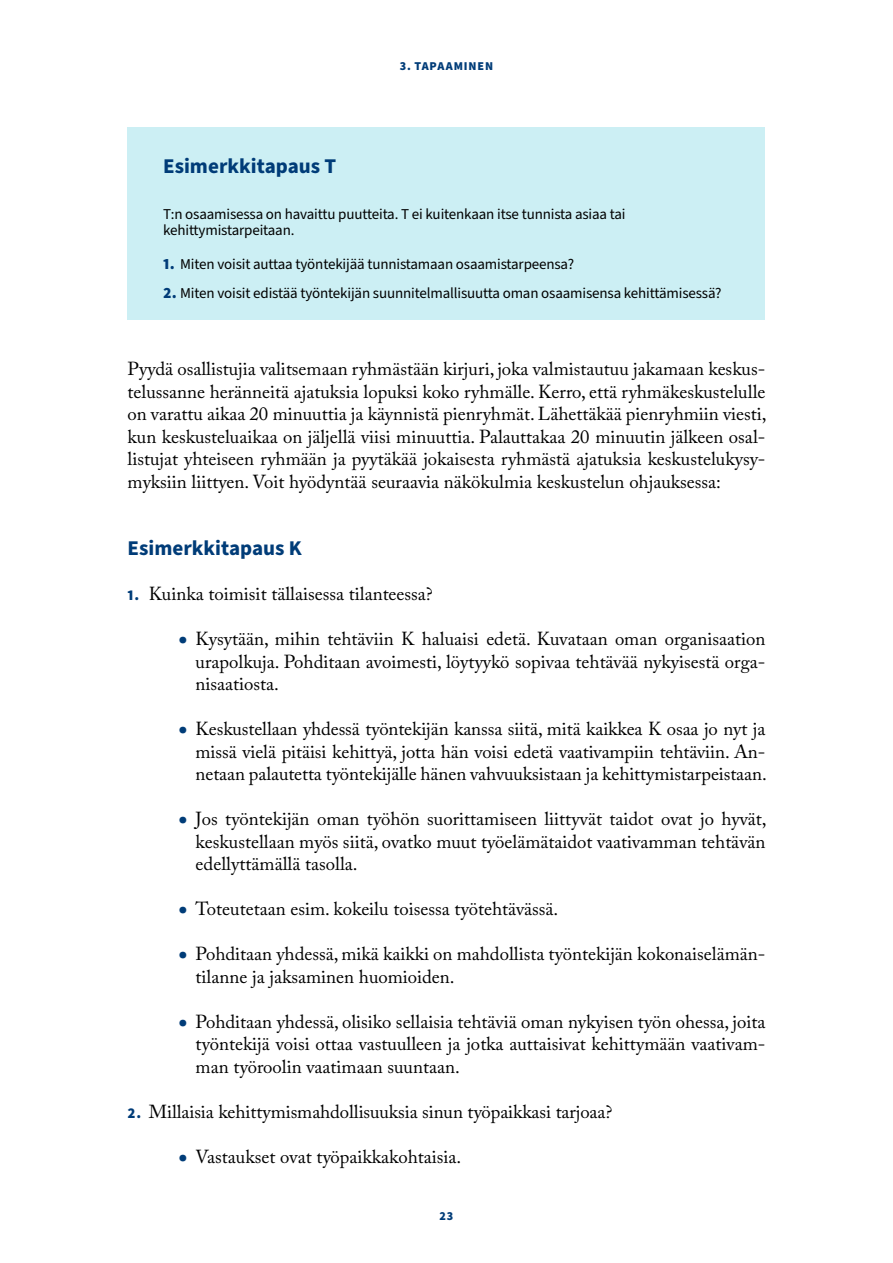
<style>
.page{position:relative;width:893px;height:1263px;background:#fff}
.page>*{position:absolute;margin:0;border:0;box-sizing:border-box;transform-origin:0 0}
.Otsikko_3{font:700 21px "Source Sans Pro";color:#003c78}
.Lista_2{font:18.75px/22.5px "Adobe Caslon Pro";color:#000;text-align:justify}
.Leipäteksti_1{font:18.75px/22.5px "Adobe Caslon Pro";color:#000;text-align:justify}
.Lista_2_-5{font:18.75px/22.5px "Adobe Caslon Pro";letter-spacing:-.005em;color:#000;text-align:justify}
.Numerolista{font:18.75px "Adobe Caslon Pro";letter-spacing:-.005em;color:#000}
.Numerolista_alusta{font:18.75px "Adobe Caslon Pro";color:#000}
.keskustelupohjatekst{font:15px/16.5px "Source Sans Pro";letter-spacing:-.01em;color:#000}
.t1{font:900 12px "Source Sans Pro";letter-spacing:.075em;color:#003c78}
.s1{font-weight:900;font-size:15.75px;color:#003c78}
.s2{font-family:"Source Sans Pro";font-weight:900;font-size:15px;color:#003c78}
.s3{font-family:"Source Sans Pro";font-size:15px;color:#003c78}
</style>
<div class="page">
<div style="left:128px;top:128px;width:637px;height:192px;background:#cceff4"></div>
<p class="t1" style="left:400px;top:58px;width:95px">3. TAPAAMINEN</p>
<h3 class="Otsikko_3" style="left:163px;top:151px;width:174px">Esimerkkitapaus T</h3>
<p class="keskustelupohjatekst" style="left:163px;top:206px;width:464px">T:n osaamisessa on havaittu puutteita. T ei kuitenkaan itse tunnista asiaa tai kehittymistarpeitaan.</p>
<p class="keskustelupohjatekst" style="left:163px;top:256px;width:413px"><span class="s1">1.</span> Miten voisit auttaa työntekijää tunnistamaan osaamistarpeensa?</p>
<p class="keskustelupohjatekst" style="left:163px;top:285px;width:560px"><span class="s1">2.</span> Miten voisit edistää työntekijän suunnitelmallisuutta oman osaamisensa kehittämisessä?</p>
<p class="Leipäteksti_1" style="left:128px;top:357px;width:641px">Pyydä osallistujia valitsemaan ryhmästään kirjuri, joka valmistautuu jakamaan keskus&shy;telussanne heränneitä ajatuksia lopuksi koko ryhmälle. Kerro, että ryhmäkeskustelulle on varattu aikaa 20 minuuttia ja käynnistä pienryhmät. Lähettäkää pienryhmiin viesti, kun keskusteluaikaa on jäljellä viisi minuuttia. Palauttakaa 20 minuutin jälkeen osal&shy;listujat yhteiseen ryhmään ja pyytäkää jokaisesta ryhmästä ajatuksia keskustelukysy&shy;myksiin liittyen. Voit hyödyntää seuraavia näkökulmia keskustelun ohjauksessa:</p>
<h3 class="Otsikko_3" style="left:128px;top:534px;width:176px">Esimerkkitapaus K</h3>
<p class="Numerolista_alusta" style="left:128px;top:583px;width:307px"><span class="s2">1.</span> Kuinka toimisit tällaisessa tilanteessa?</p>
<p class="Lista_2" style="left:196px;top:627px;width:571px;text-indent:-17px"><span class="s3">●</span> Kysytään, mihin tehtäviin K haluaisi edetä. Kuvataan oman organisaation urapolkuja. Pohditaan avoimesti, löytyykö sopivaa tehtävää nykyisestä orga&shy;nisaatiosta.</p>
<p class="Lista_2_-5" style="left:196px;top:717px;width:573px;text-indent:-17px"><span class="s3">●</span> Keskustellaan yhdessä työntekijän kanssa siitä, mitä kaikkea K osaa jo nyt ja missä vielä pitäisi kehittyä, jotta hän voisi edetä vaativampiin tehtäviin. An&shy;netaan palautetta työntekijälle hänen vahvuuksistaan ja kehittymistarpeistaan.</p>
<p class="Lista_2" style="left:196px;top:807px;width:573px;text-indent:-17px"><span class="s3">●</span> Jos työntekijän oman työhön suorittamiseen liittyvät taidot ovat jo hyvät, keskustellaan myös siitä, ovatko muut työelämätaidot vaativamman tehtävän edellyttämällä tasolla.</p>
<p class="Lista_2" style="left:179px;top:897px;width:381px"><span class="s3">●</span> Toteutetaan esim. kokeilu toisessa työtehtävässä.</p>
<p class="Lista_2" style="left:196px;top:942px;width:571px;text-indent:-17px"><span class="s3">●</span> Pohditaan yhdessä, mikä kaikki on mahdollista työntekijän kokonaiselämän&shy;tilanne ja jaksaminen huomioiden.</p>
<p class="Lista_2" style="left:196px;top:1010px;width:571px;text-indent:-17px"><span class="s3">●</span> Pohditaan yhdessä, olisiko sellaisia tehtäviä oman nykyisen työn ohessa, joita työntekijä voisi ottaa vastuulleen ja jotka auttaisivat kehittymään vaativam&shy;man työroolin vaatimaan suuntaan.</p>
<p class="Numerolista" style="left:128px;top:1100px;width:486px"><span class="s2">2.</span> Millaisia kehittymismahdollisuuksia sinun työpaikkasi tarjoaa?</p>
<p class="Lista_2" style="left:179px;top:1145px;width:284px"><span class="s3">●</span> Vastaukset ovat työpaikkakohtaisia.</p>
<p class="t1" style="left:440px;top:1208px;width:15px">23</p>
</div>
